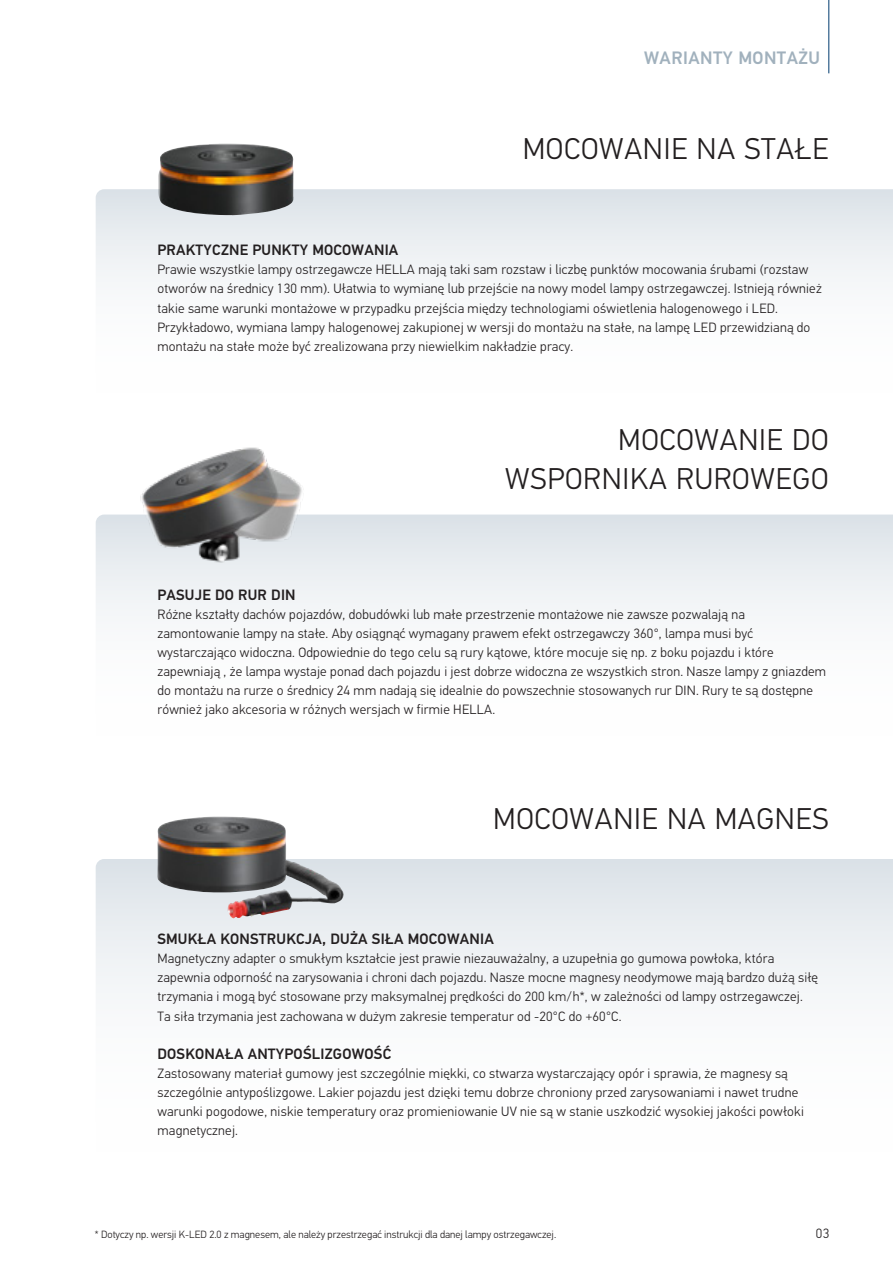
<style>
.page{position:relative;width:893px;height:1263px;background:#fff}
.page>*{position:absolute;margin:0;border:0;box-sizing:border-box;transform-origin:0 0}
.t1{font:300 30px/39px "Hella DIN Universal";letter-spacing:.025em;color:#231f20;text-align:right}
.t2{font:500 18px "Hella DIN Universal";letter-spacing:.025em;color:#a1b1bd}
.t3{font:500 15px "Hella DIN Universal";letter-spacing:.015em;color:#231f20}
.t4{font:300 13.5px/19.2px "Hella DIN Universal";letter-spacing:.015em;color:#231f20}
.t5{font:300 10.5px "Hella DIN Universal";color:#231f20}
</style>
<div class="page">
<svg style="left:96px;top:189px;width:797px;height:93px;fill:#eaeef1"></svg>
<svg style="left:96px;top:514px;width:797px;height:102px;fill:#eceff2"></svg>
<svg style="left:96px;top:859px;width:797px;height:134px;fill:#ebeff2"></svg>
<img style="left:102px;top:447px;width:245px;height:129px">
<img style="left:156px;top:144px;width:138px;height:72px">
<img style="left:157px;top:816px;width:187px;height:102px">
<hr style="left:828px;top:0;width:1px;height:73px;background:#003b6e">
<h2 class="t2" style="left:644px;top:46px;width:177px">WARIANTY MONTAŻU</h2>
<h1 class="t1" style="left:523px;top:132px;width:307px">MOCOWANIE NA STAŁE</h1>
<p class="t3" style="left:157px;top:241px;width:242px">PRAKTYCZNE PUNKTY MOCOWANIA</p>
<p class="t4" style="left:157px;top:261px;width:666px">Prawie wszystkie lampy ostrzegawcze HELLA mają taki sam rozstaw i liczbę punktów mocowania śrubami (rozstaw otworów na średnicy 130 mm). Ułatwia to wymianę lub przejście na nowy model lampy ostrzegawczej. Istnieją również takie same warunki montażowe w przypadku przejścia między technologiami oświetlenia halogenowego i LED.<br>Przykładowo, wymiana lampy halogenowej zakupionej w wersji do montażu na stałe, na lampę LED przewidzianą do montażu na stałe może być zrealizowana przy niewielkim nakładzie pracy.</p>
<h1 class="t1" style="left:505px;top:422px;width:325px">MOCOWANIE DO<br>WSPORNIKA RUROWEGO</h1>
<p class="t3" style="left:157px;top:585px;width:140px">PASUJE DO RUR DIN</p>
<p class="t4" style="left:157px;top:605px;width:670px">Różne kształty dachów pojazdów, dobudówki lub małe przestrzenie montażowe nie zawsze pozwalają na zamontowanie lampy na stałe. Aby osiągnąć wymagany prawem efekt ostrzegawczy 360°, lampa musi być wystarczająco widoczna. Odpowiednie do tego celu są rury kątowe, które mocuje się np. z boku pojazdu i które zapewniają , że lampa wystaje ponad dach pojazdu i jest dobrze widoczna ze wszystkich stron. Nasze lampy z gniazdem do montażu na rurze o średnicy 24 mm nadają się idealnie do powszechnie stosowanych rur DIN. Rury te są dostępne również jako akcesoria w różnych wersjach w firmie HELLA.</p>
<h1 class="t1" style="left:493px;top:801px;width:337px">MOCOWANIE NA MAGNES</h1>
<p class="t3" style="left:157px;top:929px;width:338px">SMUKŁA KONSTRUKCJA, DUŻA SIŁA MOCOWANIA</p>
<p class="t4" style="left:157px;top:950px;width:662px">Magnetyczny adapter o smukłym kształcie jest prawie niezauważalny, a uzupełnia go gumowa powłoka, która zapewnia odporność na zarysowania i chroni dach pojazdu. Nasze mocne magnesy neodymowe mają bardzo dużą siłę trzymania i mogą być stosowane przy maksymalnej prędkości do 200 km/h*, w zależności od lampy ostrzegawczej.<br>Ta siła trzymania jest zachowana w dużym zakresie temperatur od -20°C do +60°C.</p>
<p class="t3" style="left:157px;top:1044px;width:235px">DOSKONAŁA ANTYPOŚLIZGOWOŚĆ</p>
<p class="t4" style="left:157px;top:1065px;width:648px">Zastosowany materiał gumowy jest szczególnie miękki, co stwarza wystarczający opór i sprawia, że magnesy są szczególnie antypoślizgowe. Lakier pojazdu jest dzięki temu dobrze chroniony przed zarysowaniami i nawet trudne warunki pogodowe, niskie temperatury oraz promieniowanie UV nie są w stanie uszkodzić wysokiej jakości powłoki magnetycznej.</p>
<p class="t5" style="left:95px;top:1228px;width:463px">* Dotyczy np. wersji K-LED 2.0 z magnesem, ale należy przestrzegać instrukcji dla danej lampy ostrzegawczej.</p>
<p class="t4" style="left:816px;top:1225px;width:15px">03</p>
</div>
